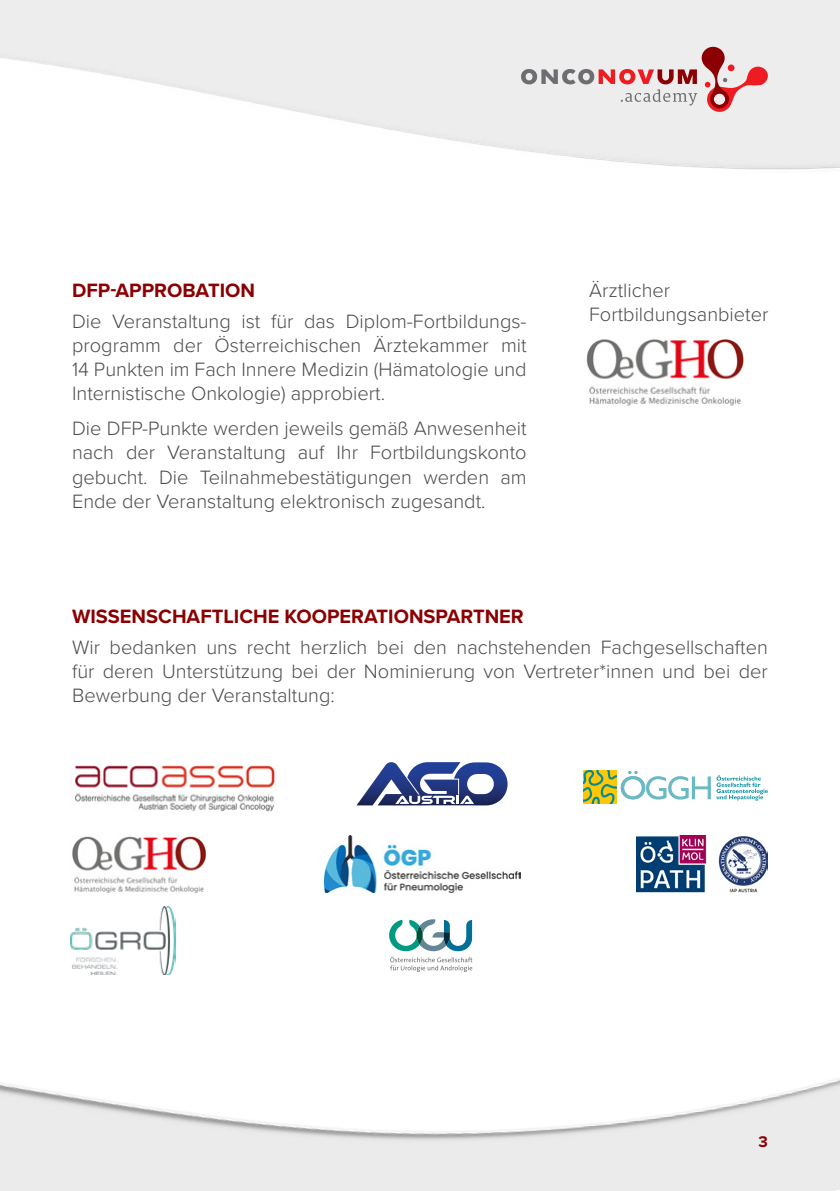
<style>
.page{position:relative;width:840px;height:1191px;background:#fff}
.page>*{position:absolute;margin:0;border:0;box-sizing:border-box;transform-origin:0 0}
.t1{font:300 20px/24px "Proxima Nova";color:#4c4c4e;text-align:justify}
.t2{font:700 20px "Proxima Nova";color:#8b0002}
.t3{font:700 16px "Proxima Nova";color:#8b0002}
</style>
<div class="page">
<img style="left:0;top:0;width:839px;height:170px">
<img style="left:0;top:780px;width:839px;height:411px">
<svg style="left:520px;top:47px;width:247px;height:65px;background:#dfc7c8"></svg>
<img style="left:586px;top:337px;width:158px;height:69px">
<img style="left:70px;top:765px;width:209px;height:55px">
<svg style="left:356px;top:762px;width:151px;height:43px"></svg>
<svg style="left:389px;top:919px;width:83px;height:53px"></svg>
<svg style="left:583px;top:770px;width:127px;height:33px"></svg>
<svg style="left:716px;top:775px;width:51px;height:25px"></svg>
<img style="left:70px;top:907px;width:105px;height:67px">
<img style="left:70px;top:833px;width:138px;height:62px">
<img style="left:324px;top:835px;width:196px;height:58px">
<img style="left:636px;top:835px;width:131px;height:58px">
<p class="t2" style="left:72px;top:276px;width:184px">DFP-APPROBATION</p>
<p class="t1" style="left:72px;top:309px;width:456px">Die Veranstaltung ist für das Diplom-Fortbildungs&shy;programm der Österreichischen Ärztekammer mit 14 Punkten im Fach Innere Medizin (Hämatologie und Internistische Onkologie) approbiert.</p>
<p class="t1" style="left:72px;top:416px;width:456px">Die DFP-Punkte werden jeweils gemäß Anwesenheit nach der Veranstaltung auf Ihr Fortbildungskonto gebucht. Die Teilnahmebestätigungen werden am Ende der Veranstaltung elektronisch zugesandt.</p>
<p class="t1" style="left:588px;top:278px;width:181px">Ärztlicher<br>Fortbildungsanbieter</p>
<p class="t2" style="left:72px;top:601px;width:453px">WISSENSCHAFTLICHE KOOPERATIONSPARTNER</p>
<p class="t1" style="left:72px;top:634px;width:697px">Wir bedanken uns recht herzlich bei den nachstehenden Fachgesellschaften für deren Unterstützung bei der Nominierung von Vertreter*innen und bei der Bewerbung der Veranstaltung:</p>
<p class="t3" style="left:758px;top:1130px;width:11px">3</p>
</div>
